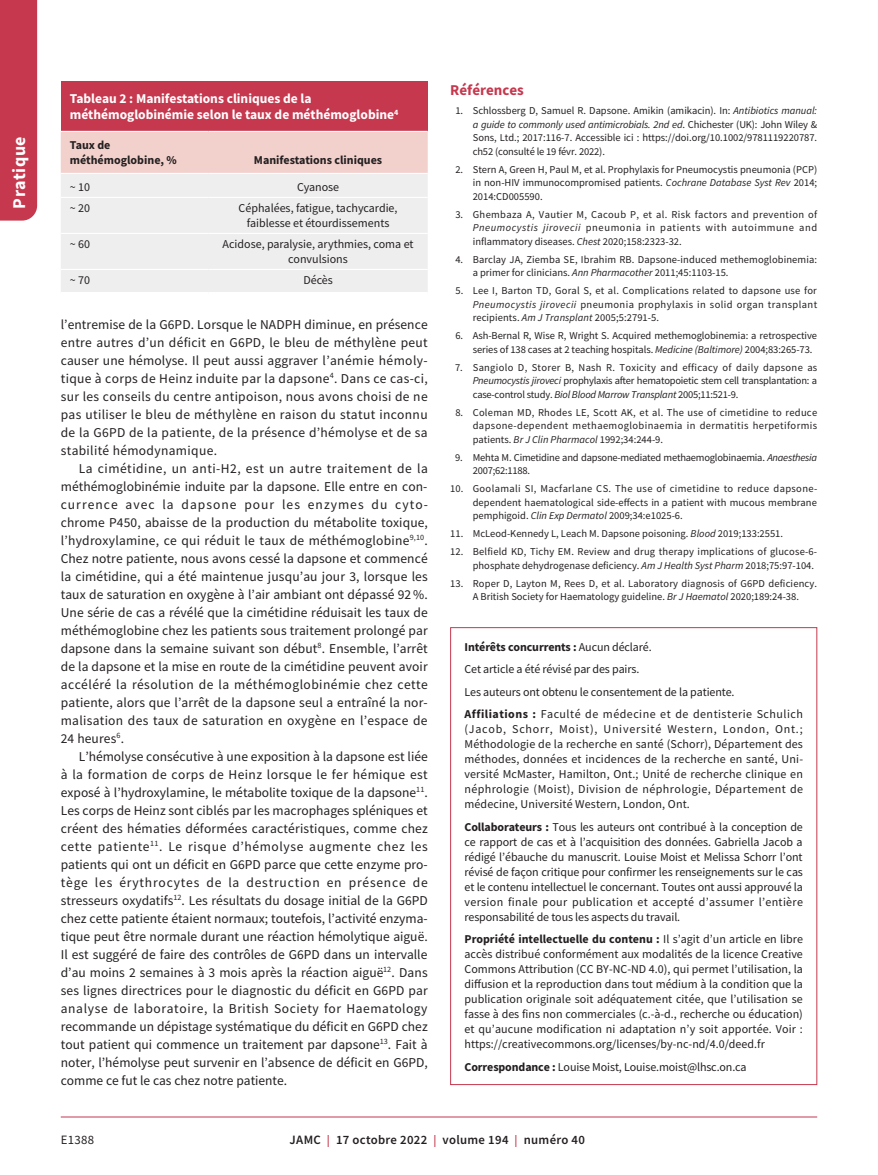
<style>
.page{position:relative;width:878px;height:1175px;background:#fff}
.page>*{position:absolute;margin:0;border:0;box-sizing:border-box;transform-origin:0 0}
.t1{font:700 18px "Source Sans Pro";letter-spacing:.025em;color:#fff}
.t2{font:700 15px "Source Sans Pro";color:#c5384e}
.t3{font:13.5px/18px "Source Sans Pro";letter-spacing:.02em;color:#231f20;text-align:justify}
.t4{font:700 13.5px/16.2px "Source Sans Pro";color:#fff}
.t5{font:600 12.75px "Source Sans Pro";letter-spacing:.025em;color:#231f20}
.t6{font:12.75px "Source Sans Pro";letter-spacing:.025em;color:#231f20}
.t7{font:12px/15px "Source Sans Pro";color:#231f20;text-align:justify}
.t8{font:700 12px/15px "Source Sans Pro";color:#231f20}
.t9{font:10.5px/13.5px "Source Sans Pro";color:#231f20;text-align:justify}
.t10{font:10.5px/13.5px "Source Sans Pro";letter-spacing:-.02em;color:#231f20}
.s1{font-style:italic}
.s2{font-weight:700}
.s3{font-size:12px;color:#c5384e}
</style>
<div class="page">
<div style="left:0;top:0;width:37px;height:220px;background:#c5384e"></div>
<hr style="left:61px;top:1116px;width:756px;height:1px;background:#c5384e">
<div style="left:61px;top:81px;width:367px;height:50px;background:#c5384e"></div>
<div style="left:61px;top:132px;width:367px;height:41px;background:#f2d0cc"></div>
<div style="left:61px;top:174px;width:367px;height:118px;background:#eeeeef"></div>
<hr style="left:61px;top:197px;width:147px;height:1px;background:#fff">
<hr style="left:208px;top:197px;width:220px;height:1px;background:#fff">
<hr style="left:61px;top:269px;width:147px;height:1px;background:#fff">
<hr style="left:208px;top:269px;width:220px;height:1px;background:#fff">
<hr style="left:61px;top:233px;width:147px;height:1px;background:#fff">
<hr style="left:208px;top:233px;width:220px;height:1px;background:#fff">
<h1 class="t1" style="left:7px;top:208px;width:74px;rotate:-90deg">Pratique</h1>
<p class="t4" style="left:70px;top:90px;width:330px">Tableau 2 : Manifestations cliniques de la méthémoglobinémie selon le taux de méthémoglobine<sup>4</sup></p>
<p class="t8" style="left:70px;top:138px;width:109px">Taux de méthémoglobine, %</p>
<p class="t8" style="left:254px;top:153px;width:130px">Manifestations cliniques</p>
<p class="t7" style="left:70px;top:180px;width:22px">~ 10</p>
<p class="t7" style="left:297px;top:180px;width:44px">Cyanose</p>
<p class="t7" style="left:70px;top:201px;width:22px">~ 20</p>
<p class="t7" style="left:238px;top:201px;width:160px;text-align:center">Céphalées, fatigue, tachycardie, faiblesse et étourdissements</p>
<p class="t7" style="left:70px;top:237px;width:22px">~ 60</p>
<p class="t7" style="left:222px;top:237px;width:192px;text-align:center">Acidose, paralysie, arythmies, coma et convulsions</p>
<p class="t7" style="left:70px;top:273px;width:22px">~ 70</p>
<p class="t7" style="left:303px;top:273px;width:31px">Décès</p>
<p class="t3" style="left:61px;top:315px;width:368px">l’entremise de la G6PD. Lorsque le NADPH diminue, en présence entre autres d’un déficit en G6PD, le bleu de méthylène peut causer une hémolyse. Il peut aussi aggraver l’anémie hémoly&shy;tique à corps de Heinz induite par la dapsone<sup>4</sup>. Dans ce cas-ci, sur les conseils du centre antipoison, nous avons choisi de ne pas utiliser le bleu de méthylène en raison du statut inconnu de la G6PD de la patiente, de la présence d’hémolyse et de sa stabilité hémodynamique.</p>
<p class="t3" style="left:61px;top:459px;width:369px;text-indent:18px">La cimétidine, un anti-H2, est un autre traitement de la méthémoglobinémie induite par la dapsone. Elle entre en con&shy;currence avec la dapsone pour les enzymes du cyto&shy;chrome P450, abaisse de la production du métabolite toxique, l’hydroxylamine, ce qui réduit le taux de méthémoglobine<sup>9,10</sup>.<br>Chez notre patiente, nous avons cessé la dapsone et commencé la cimétidine, qui a été maintenue jusqu’au jour 3, lorsque les taux de saturation en oxygène à l’air ambiant ont dépassé 92%.<br>Une série de cas a révélé que la cimétidine réduisait les taux de méthémoglobine chez les patients sous traitement prolongé par dapsone dans la semaine suivant son début<sup>8</sup>. Ensemble, l’arrêt de la dapsone et la mise en route de la cimétidine peuvent avoir accéléré la résolution de la méthémoglobinémie chez cette patiente, alors que l’arrêt de la dapsone seul a entraîné la nor&shy;malisation des taux de saturation en oxygène en l’espace de 24 heures<sup>6</sup>.</p>
<p class="t3" style="left:61px;top:747px;width:368px;text-indent:18px">L’hémolyse consécutive à une exposition à la dapsone est liée à la formation de corps de Heinz lorsque le fer hémique est exposé à l’hydroxylamine, le métabolite toxique de la dapsone<sup>11</sup>.<br>Les corps de Heinz sont ciblés par les macrophages spléniques et créent des hématies déformées caractéristiques, comme chez cette patiente<sup>11</sup>. Le risque d’hémolyse augmente chez les patients qui ont un déficit en G6PD parce que cette enzyme pro&shy;tège les érythrocytes de la destruction en présence de stresseurs oxydatifs<sup>12</sup>. Les résultats du dosage initial de la G6PD chez cette patiente étaient normaux; toutefois, l’activité enzyma&shy;tique peut être normale durant une réaction hémolytique aiguë.<br>Il est suggéré de faire des contrôles de G6PD dans un intervalle d’au moins 2 semaines à 3 mois après la réaction aiguë<sup>12</sup>. Dans ses lignes directrices pour le diagnostic du déficit en G6PD par analyse de laboratoire, la British Society for Haematology recommande un dépistage systématique du déficit en G6PD chez tout patient qui commence un traitement par dapsone<sup>13</sup>. Fait à noter, l’hémolyse peut survenir en l’absence de déficit en G6PD, comme ce fut le cas chez notre patiente.</p>
<p class="t2" style="left:450px;top:79px;width:75px">Références</p>
<p class="t9" style="left:473px;top:104px;width:346px;text-indent:-17px">1. Schlossberg D, Samuel R. Dapsone. Amikin (amikacin). In: <span class="s1">Antibiotics manual: a guide to commonly used antimicrobials. 2nd ed</span>. Chichester (UK): John Wiley &amp; Sons, Ltd.; 2017:116-7. Accessible ici : https://doi.org/10.1002/9781119220787. ch52 (consulté le 19 févr. 2022).</p>
<p class="t9" style="left:473px;top:162px;width:346px;text-indent:-17px">2. Stern A, Green H, Paul M, et al. Prophylaxis for Pneumocystis pneumonia (PCP) in non-HIV immunocompromised patients. <span class="s1">Cochrane Database Syst Rev</span> 2014; 2014:CD005590.</p>
<p class="t9" style="left:473px;top:207px;width:346px;text-indent:-17px">3. Ghembaza A, Vautier M, Cacoub P, et al. Risk factors and prevention of <span class="s1">Pneumocystis jirovecii</span> pneumonia in patients with autoimmune and inflammatory diseases. <span class="s1">Chest</span> 2020;158:2323-32.</p>
<p class="t9" style="left:473px;top:252px;width:346px;text-indent:-17px">4. Barclay JA, Ziemba SE, Ibrahim RB. Dapsone-induced methemoglobinemia: a primer for clinicians. <span class="s1">Ann Pharmacother</span> 2011;45:1103-15.</p>
<p class="t9" style="left:473px;top:284px;width:346px;text-indent:-17px">5. Lee I, Barton TD, Goral S, et al. Complications related to dapsone use for <span class="s1">Pneumocystis jirovecii</span> pneumonia prophylaxis in solid organ transplant recipients. <span class="s1">Am J Transplant</span> 2005;5:2791-5.</p>
<p class="t9" style="left:473px;top:329px;width:346px;text-indent:-17px">6. Ash-Bernal R, Wise R, Wright S. Acquired methemoglobinemia: a retrospective series of 138 cases at 2 teaching hospitals. <span class="s1">Medicine (Baltimore)</span> 2004;83:265-73.</p>
<p class="t9" style="left:473px;top:360px;width:346px;text-indent:-17px">7. Sangiolo D, Storer B, Nash R. Toxicity and efficacy of daily dapsone as <span class="s1">Pneumocystis jiroveci</span> prophylaxis after hematopoietic stem cell transplantation: a case-control study. <span class="s1">Biol Blood Marrow Transplant</span> 2005;11:521-9.</p>
<p class="t9" style="left:473px;top:405px;width:346px;text-indent:-17px">8. Coleman MD, Rhodes LE, Scott AK, et al. The use of cimetidine to reduce dapsone-dependent methaemoglobinaemia in dermatitis herpetiformis patients. <span class="s1">Br J Clin Pharmacol</span> 1992;34:244-9.</p>
<p class="t10" style="left:473px;top:450px;width:346px;text-indent:-17px">9. Mehta M. Cimetidine and dapsone-mediated methaemoglobinaemia. <span class="s1">Anaesthesia<br></span>2007;62:1188.</p>
<p class="t9" style="left:473px;top:482px;width:345px;text-align:left;text-indent:-23px">10. Goolamali SI, Macfarlane CS. The use of cimetidine to reduce dapsone-- dependent haematological side-effects in a patient with mucous membrane pemphigoid. <span class="s1">Clin Exp Dermatol</span> 2009;34:e1025-6.</p>
<p class="t9" style="left:450px;top:527px;width:334px">11. McLeod-Kennedy L, Leach M. Dapsone poisoning. <span class="s1">Blood</span> 2019;133:2551.</p>
<p class="t9" style="left:450px;top:545px;width:367px;text-align:right">12. Belfield KD, Tichy EM. Review and drug therapy implications of glucose-6- phosphate dehydrogenase deficiency. <span class="s1">Am J Health Syst Pharm</span> 2018;75:97-104.</p>
<p class="t9" style="left:450px;top:576px;width:368px;text-align:center">13. Roper D, Layton M, Rees D, et al. Laboratory diagnosis of G6PD deficiency.<br>A British Society for Haematology guideline. <span class="s1">Br J Haematol</span> 2020;189:24-38.</p>
<p class="t7" style="left:464px;top:635px;width:340px;line-height:22.5px;text-align:left"><span class="s2">Intérêts concurrents :</span> Aucun déclaré.<br>Cet article a été révisé par des pairs.<br>Les auteurs ont obtenu le consentement de la patiente.<br><span class="s2">Affiliations :</span> Faculté de médecine et de dentisterie Schulich</p>
<p class="t7" style="left:464px;top:721px;width:340px">(Jacob, Schorr, Moist), Université Western, London, Ont.; Méthodologie de la recherche en santé (Schorr), Département des méthodes, données et incidences de la recherche en santé, Uni&shy;versité McMaster, Hamilton, Ont.; Unité de recherche clinique en néphrologie (Moist), Division de néphrologie, Département de médecine, Université Western, London, Ont.</p>
<p class="t7" style="left:464px;top:819px;width:340px"><span class="s2">Collaborateurs :</span> Tous les auteurs ont contribué à la conception de ce rapport de cas et à l’acquisition des données. Gabriella Jacob a rédigé l’ébauche du manuscrit. Louise Moist et Melissa Schorr l’ont révisé de façon critique pour confirmer les renseignements sur le cas et le contenu intellectuel le concernant. Toutes ont aussi approuvé la version finale pour publication et accepté d’assumer l’entière responsabilité de tous les aspects du travail.</p>
<p class="t7" style="left:464px;top:931px;width:340px"><span class="s2">Propriété intellectuelle du contenu :</span> Il s’agit d’un article en libre accès distribué conformément aux modalités de la licence Creative Commons Attribution (CC BY-NC-ND 4.0), qui permet l’utilisation, la diffusion et la reproduction dans tout médium à la condition que la publication originale soit adéquatement citée, que l’utilisation se fasse à des fins non commerciales (c.-à-d., recherche ou éducation) et qu’aucune modification ni adaptation n’y soit apportée. Voir : https://creativecommons.org/licenses/by-nc-nd/4.0/deed.fr</p>
<p class="t7" style="left:464px;top:1059px;width:283px"><span class="s2">Correspondance :</span> Louise Moist, Louise.moist@lhsc.on.ca</p>
<p class="t6" style="left:61px;top:1132px;width:35px">E1388</p>
<p class="t5" style="left:289px;top:1131px;width:297px">JAMC <span class="s3">|</span> 17 octobre 2022 <span class="s3">|</span> volume 194 <span class="s3">|</span> numéro 40</p>
</div>
